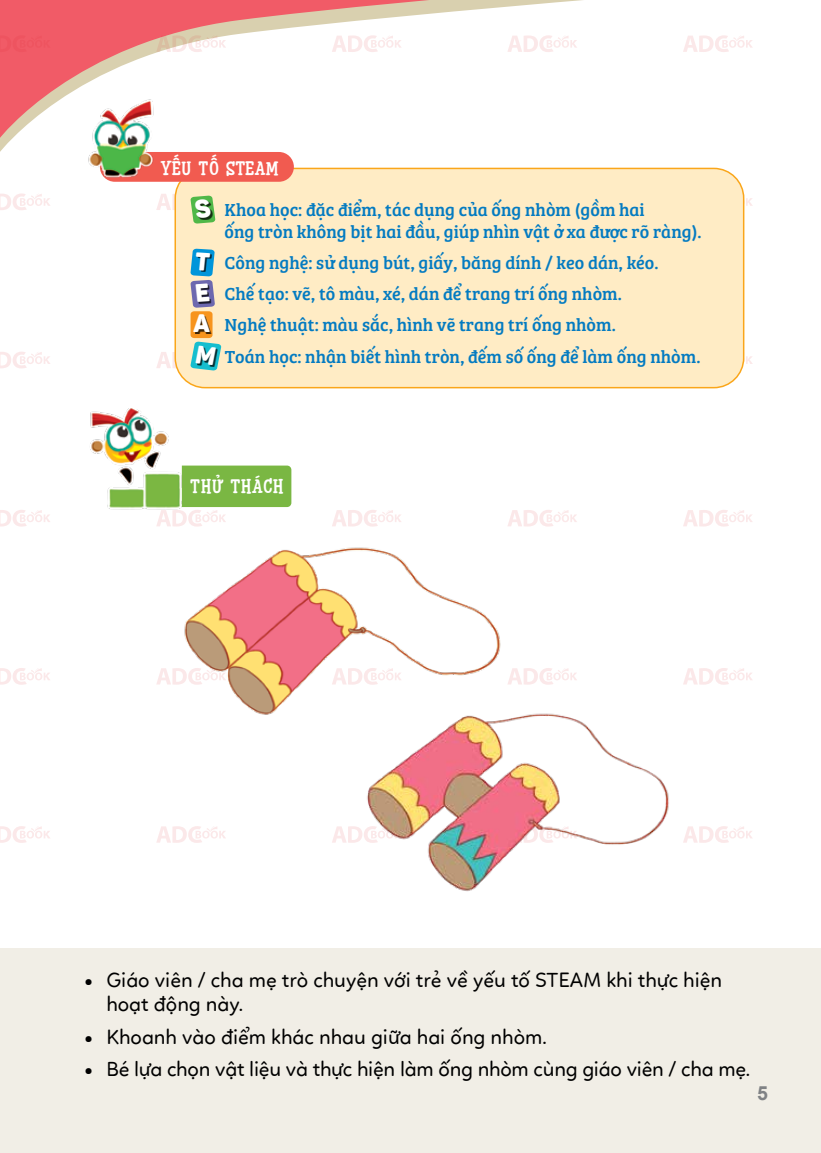
<style>
.page{position:relative;width:821px;height:1153px;background:#fff}
.page>*{position:absolute;margin:0;border:0;box-sizing:border-box;transform-origin:0 0}
.t1{font:21px/24.2px "r 0 c 0 i Linotte";color:#000}
.t2{font:700 19.5px "i Ciel Cucho";color:#fff}
.t3{font:700 19.5px "Arial";color:#808285}
.t4{font:18px/21.6px "i Ciel Bree Serif";color:#047bc1}
.s1{font-family:"i Ciel Panton";font-weight:900;font-size:24.9px;color:#fff}
</style>
<div class="page">
<svg style="left:0;top:0;width:583px;height:138px"></svg>
<svg style="left:0;top:35px;width:51px;height:17px"></svg>
<svg style="left:156px;top:35px;width:70px;height:17px"></svg>
<svg style="left:332px;top:35px;width:70px;height:17px"></svg>
<svg style="left:507px;top:35px;width:70px;height:17px"></svg>
<svg style="left:683px;top:35px;width:69px;height:17px"></svg>
<svg style="left:0;top:193px;width:50px;height:17px"></svg>
<svg style="left:744px;top:194px;width:9px;height:16px"></svg>
<svg style="left:0;top:352px;width:50px;height:16px"></svg>
<svg style="left:743px;top:351px;width:10px;height:16px"></svg>
<svg style="left:0;top:510px;width:50px;height:16px"></svg>
<svg style="left:508px;top:510px;width:69px;height:16px"></svg>
<svg style="left:683px;top:510px;width:69px;height:16px"></svg>
<svg style="left:0;top:668px;width:50px;height:16px"></svg>
<svg style="left:508px;top:668px;width:69px;height:16px"></svg>
<svg style="left:683px;top:668px;width:69px;height:16px"></svg>
<svg style="left:0;top:826px;width:50px;height:16px"></svg>
<svg style="left:157px;top:826px;width:69px;height:16px"></svg>
<svg style="left:332px;top:826px;width:11px;height:16px"></svg>
<svg style="left:690px;top:826px;width:62px;height:16px"></svg>
<div style="left:0;top:948px;width:821px;height:204px;background:#f1eee6"></div>
<div style="left:175px;top:168px;width:568px;height:219px;background:#ffecc5;border-radius:30px"></div>
<div style="left:174px;top:168px;width:570px;height:220px;border:2px solid #faa61a;border-radius:30px"></div>
<div style="left:100px;top:152px;width:194px;height:30px;background:#f15b50;border-radius:15px"></div>
<img style="left:86px;top:77px;width:75px;height:105px">
<img style="left:90px;top:408px;width:79px;height:102px">
<svg style="left:156px;top:465px;width:135px;height:20px;background:#8abf59"></svg>
<img style="left:148px;top:485px;width:353px;height:230px">
<img style="left:343px;top:693px;width:347px;height:199px">
<svg style="left:156px;top:193px;width:60px;height:31px"></svg>
<svg style="left:156px;top:248px;width:66px;height:123px"></svg>
<p class="t2" style="left:160px;top:154px;width:120px">YẾU TỐ STEAM</p>
<p class="t4" style="left:225px;top:198px;width:478px">Khoa học: đặc điểm, tác dụng của ống nhòm (gồm hai<br>ống tròn không bịt hai đầu, giúp nhìn vật ở xa được rõ ràng).</p>
<p class="t4" style="left:225px;top:250px;width:435px">Công nghệ: sử dụng bút, giấy, băng dính / keo dán, kéo.</p>
<p class="t4" style="left:193px;top:277px;width:430px;line-height:30.5px;text-indent:31px">Chế tạo: vẽ, tô màu, xé, dán để trang trí ống nhòm.<br><span class="s1">A</span> Nghệ thuật: màu sắc, hình vẽ trang trí ống nhòm.</p>
<p class="t4" style="left:225px;top:344px;width:477px">Toán học: nhận biết hình tròn, đếm số ống để làm ống nhòm.</p>
<p class="t2" style="left:189px;top:472px;width:96px">THỬ THÁCH</p>
<p class="t1" style="left:106px;top:965px;width:617px;text-indent:-21px">• Giáo viên / cha mẹ trò chuyện với trẻ về yếu tố STEAM khi thực hiện hoạt động này.</p>
<p class="t1" style="left:85px;top:1022px;width:463px">• Khoanh vào điểm khác nhau giữa hai ống nhòm.</p>
<p class="t1" style="left:85px;top:1054px;width:666px">• Bé lựa chọn vật liệu và thực hiện làm ống nhòm cùng giáo viên / cha mẹ.</p>
<p class="t3" style="left:757px;top:1079px;width:12px">5</p>
</div>
